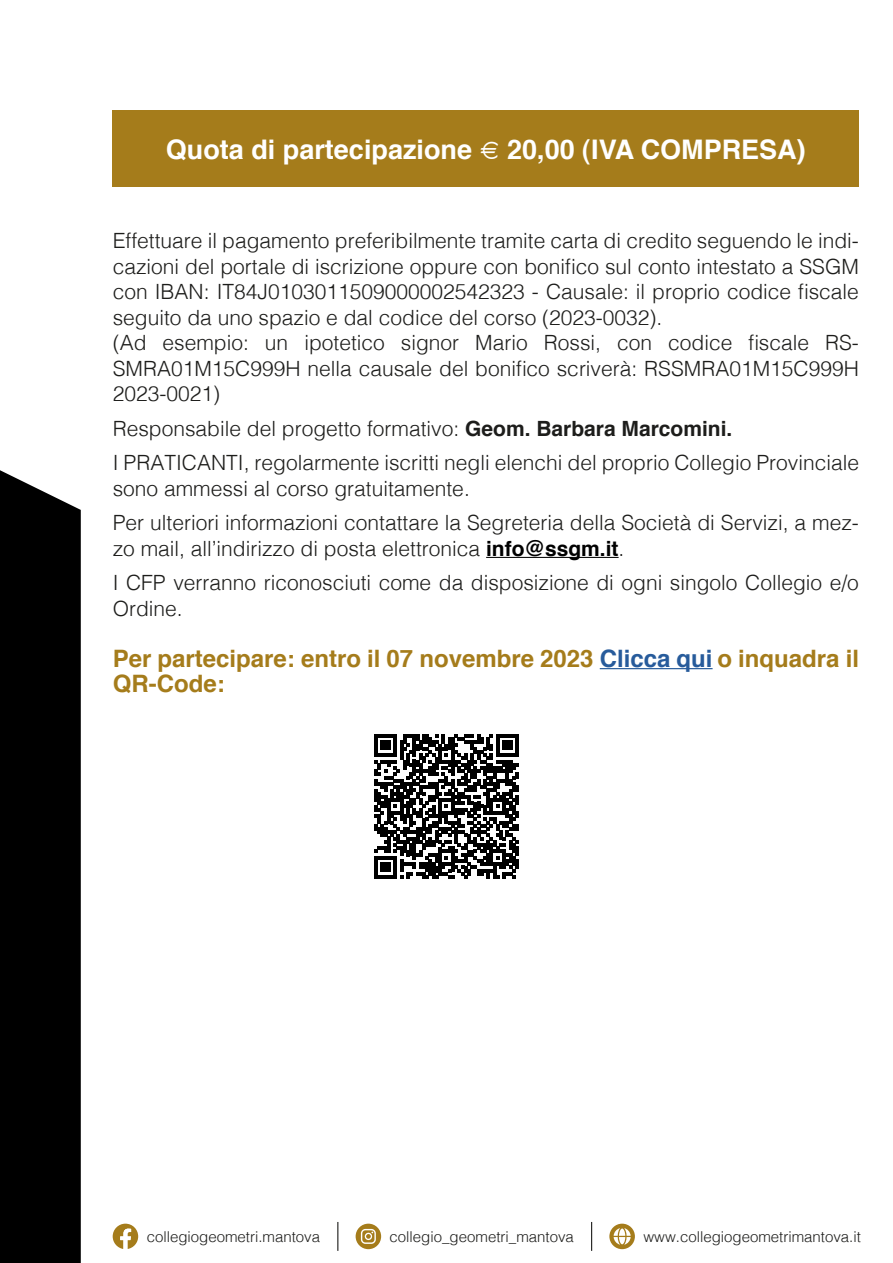
<style>
.page{position:relative;width:893px;height:1263px;background:#fff}
.page>*{position:absolute;margin:0;border:0;box-sizing:border-box;transform-origin:0 0}
.t1{font:700 27px "Helvetica";color:#fff}
.t2{font:700 24px/25.5px "Helvetica";color:#a57c1b}
.t3{font:300 21px/25.5px "Helvetica";color:#1d1d1b}
.t4{font:300 15px "Helvetica";color:#1d1d1b}
.s1{font-weight:700}
.s2{font-weight:700;color:#000}
.s3{color:#275b9b}
</style>
<div class="page">
<div style="left:0;top:470px;width:81px;height:793px;background:#000"></div>
<div style="left:113px;top:111px;width:746px;height:76px;background:#a57c1b"></div>
<hr style="left:486px;top:557px;width:133px;height:1px;background:#000">
<hr style="left:600px;top:668px;width:113px;height:1px;background:#275b9b">
<svg style="left:113px;top:1224px;width:25px;height:25px"></svg>
<div style="left:356px;top:1224px;width:25px;height:25px;background:#a57c1b;border-radius:50%"></div>
<svg style="left:361px;top:1229px;width:15px;height:15px"></svg>
<div style="left:609px;top:1224px;width:26px;height:25px;background:#a57c1b;border-radius:50%"></div>
<svg style="left:614px;top:1228px;width:17px;height:17px"></svg>
<svg style="left:337px;top:1222px;width:1px;height:29px"></svg>
<svg style="left:591px;top:1222px;width:1px;height:29px"></svg>
<svg style="left:374px;top:734px;width:145px;height:145px"></svg>
<hr style="left:515px;top:846px;width:4px;height:10px;background:#000">
<hr style="left:515px;top:859px;width:4px;height:10px;background:#000">
<p class="t1" style="left:166px;top:125px;width:641px">Quota di partecipazione € 20,00 (IVA COMPRESA)</p>
<p class="t3" style="left:113px;top:227px;width:748px">Effettuare il pagamento preferibilmente tramite carta di credito seguendo le indi&shy;cazioni del portale di iscrizione oppure con bonifico sul conto intestato a SSGM con IBAN: IT84J0103011509000002542323 - Causale: il proprio codice fiscale seguito da uno spazio e dal codice del corso (2023-0032).<br>(Ad esempio: un ipotetico signor Mario Rossi, con codice fiscale RS-SMRA01M15C999H nella causale del bonifico scriverà: RSSMRA01M15C999H 2023-0021)</p>
<p class="t3" style="left:113px;top:410px;width:748px;line-height:34.5px">Responsabile del progetto formativo: <span class="s1">Geom. Barbara Marcomini.<br></span>I PRATICANTI, regolarmente iscritti negli elenchi del proprio Collegio Provinciale</p>
<p class="t3" style="left:113px;top:470px;width:748px;line-height:34.5px">sono ammessi al corso gratuitamente.<br>Per ulteriori informazioni contattare la Segreteria della Società di Servizi, a mez-</p>
<p class="t3" style="left:113px;top:530px;width:748px;line-height:34.5px">zo mail, all’indirizzo di posta elettronica <span class="s2">info@ssgm.it</span>.<br>I CFP verranno riconosciuti come da disposizione di ogni singolo Collegio e/o</p>
<p class="t3" style="left:113px;top:594px;width:72px">Ordine.</p>
<p class="t2" style="left:113px;top:644px;width:748px">Per partecipare: entro il 07 novembre 2023 <span class="s3">Clicca qui</span> o inquadra il<br>QR-Code:</p>
<p class="t4" style="left:147px;top:1224px;width:175px">collegiogeometri.mantova</p>
<p class="t4" style="left:390px;top:1224px;width:186px">collegio_geometri_mantova</p>
<p class="t4" style="left:643px;top:1224px;width:219px">www.collegiogeometrimantova.it</p>
</div>
